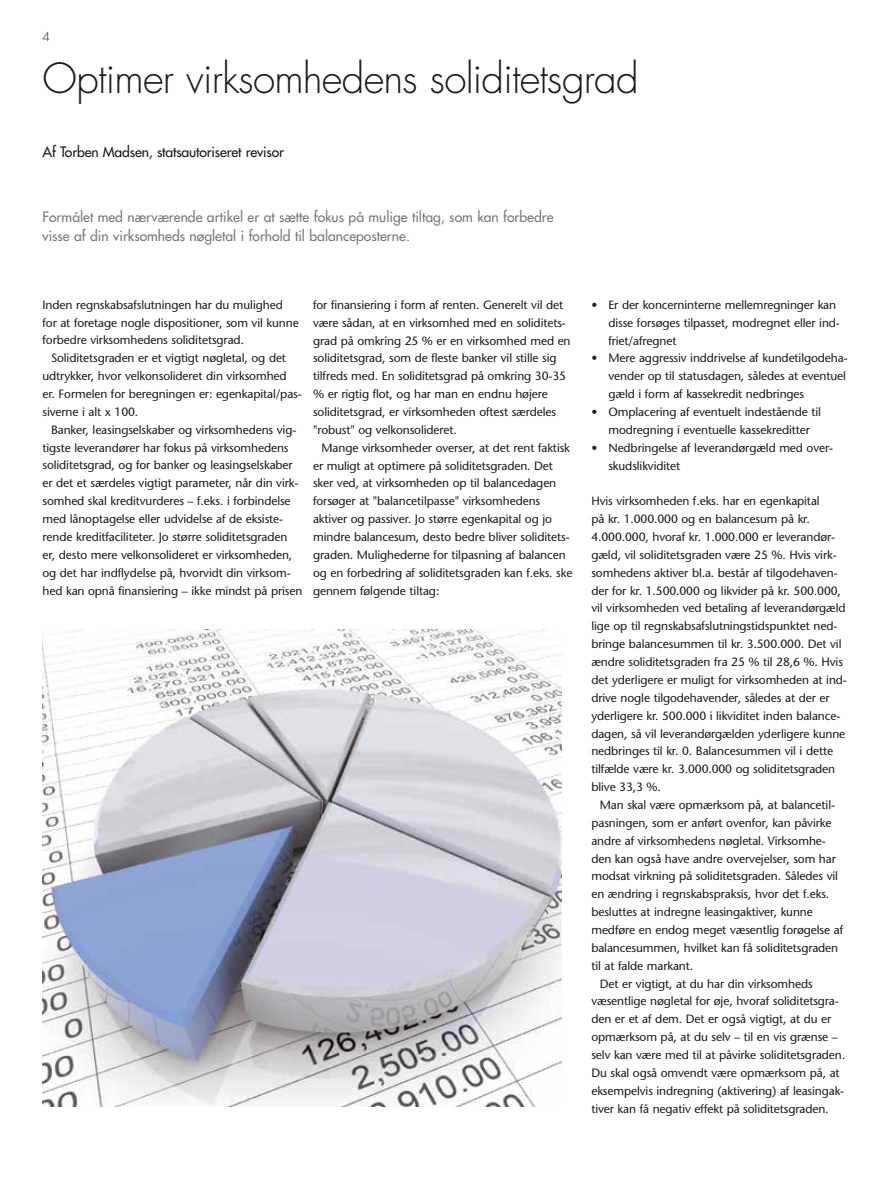
<style>
.page{position:relative;width:893px;height:1191px;background:#fff}
.page>*{position:absolute;margin:0;border:0;box-sizing:border-box;transform-origin:0 0}
.t1{font:300 40.5px "Futura";letter-spacing:-.02em;color:#1a1a18}
.t2{font:13.95px/19.5px "Futura";color:#827874}
.t3{font:13.95px "Futura";letter-spacing:-.01em;color:#1a1a18}
.t4{font:12px/17.9px "Stone Sans";letter-spacing:-.01em;color:#1a1a18}
.t5{font:300 12px "Futura";color:#1a1a18}
</style>
<div class="page">
<img style="left:42px;top:629px;width:519px;height:477px">
<p class="t5" style="left:43px;top:29px;width:9px">4</p>
<h1 class="t1" style="left:42px;top:54px;width:598px">Optimer virksomhedens soliditetsgrad</h1>
<p class="t3" style="left:42px;top:143px;width:243px">Af Torben Madsen, statsautoriseret revisor</p>
<p class="t2" style="left:42px;top:207px;width:513px">Formålet med nærværende artikel er at sætte fokus på mulige tiltag, som kan forbedre visse af din virksomheds nøgletal i forhold til balanceposterne.</p>
<p class="t4" style="left:43px;top:296px;width:258px">Inden regnskabsafslutningen har du mulighed for at foretage nogle dispositioner, som vil kunne forbedre virksomhedens soliditetsgrad.</p>
<p class="t4" style="left:43px;top:349px;width:261px;text-indent:9px">Soliditetsgraden er et vigtigt nøgletal, og det udtrykker, hvor velkonsolideret din virksomhed er. Formelen for beregningen er: egenkapital/pas&shy;siverne i alt x 100.</p>
<p class="t4" style="left:43px;top:420px;width:261px;text-indent:9px">Banker, leasingselskaber og virksomhedens vig&shy;tigste leverandører har fokus på virksomhedens soliditetsgrad, og for banker og leasingselskaber er det et særdeles vigtigt parameter, når din virk&shy;somhed skal kreditvurderes – f.eks. i forbindelse med lånoptagelse eller udvidelse af de eksiste&shy;rende kreditfaciliteter. Jo større soliditetsgraden er, desto mere velkonsolideret er virksomheden, og det har indflydelse på, hvorvidt din virksom&shy;hed kan opnå finansiering – ikke mindst på prisen</p>
<p class="t4" style="left:313px;top:296px;width:259px">for finansiering i form af renten. Generelt vil det være sådan, at en virksomhed med en soliditets&shy;grad på omkring 25 % er en virksomhed med en soliditetsgrad, som de fleste banker vil stille sig tilfreds med. En soliditetsgrad på omkring 30-35 % er rigtig flot, og har man en endnu højere soliditetsgrad, er virksomheden oftest særdeles "robust" og velkonsolideret.</p>
<p class="t4" style="left:313px;top:438px;width:261px;text-indent:9px">Mange virksomheder overser, at det rent faktisk er muligt at optimere på soliditetsgraden. Det sker ved, at virksomheden op til balancedagen forsøger at "balancetilpasse" virksomhedens aktiver og passiver. Jo større egenkapital og jo mindre balancesum, desto bedre bliver soliditets&shy;graden. Mulighederne for tilpasning af balancen og en forbedring af soliditetsgraden kan f.eks. ske gennem følgende tiltag:</p>
<p class="t4" style="left:608px;top:296px;width:233px;text-indent:-17px">• Er der koncerninterne mellemregninger kan disse forsøges tilpasset, modregnet eller ind&shy;friet/afregnet</p>
<p class="t4" style="left:608px;top:349px;width:241px;text-indent:-17px">• Mere aggressiv inddrivelse af kundetilgodeha&shy;vender op til statusdagen, således at eventuel gæld i form af kassekredit nedbringes</p>
<p class="t4" style="left:591px;top:403px;width:231px;text-align:center">• Omplacering af eventuelt indestående til modregning i eventuelle kassekreditter</p>
<p class="t4" style="left:608px;top:438px;width:226px;text-indent:-17px">• Nedbringelse af leverandørgæld med over&shy;skudslikviditet</p>
<p class="t4" style="left:591px;top:492px;width:257px">Hvis virksomheden f.eks. har en egenkapital<br>på kr. 1.000.000 og en balancesum på kr.<br>4.000.000, hvoraf kr. 1.000.000 er leverandør&shy;gæld, vil soliditetsgraden være 25 %. Hvis virk&shy;somhedens aktiver bl.a. består af tilgodehaven&shy;der for kr. 1.500.000 og likvider på kr. 500.000, vil virksomheden ved betaling af leverandørgæld lige op til regnskabsafslutningstidspunktet ned&shy;bringe balancesummen til kr. 3.500.000. Det vil ændre soliditetsgraden fra 25 % til 28,6 %. Hvis det yderligere er muligt for virksomheden at ind&shy;drive nogle tilgodehavender, således at der er yderligere kr. 500.000 i likviditet inden balance&shy;dagen, så vil leverandørgælden yderligere kunne nedbringes til kr. 0. Balancesummen vil i dette tilfælde være kr. 3.000.000 og soliditetsgraden blive 33,3 %.</p>
<p class="t4" style="left:600px;top:796px;width:237px">Man skal være opmærksom på, at balancetil-</p>
<p class="t4" style="left:591px;top:813px;width:242px">pasningen, som er anført ovenfor, kan påvirke</p>
<p class="t4" style="left:591px;top:831px;width:236px">andre af virksomhedens nøgletal. Virksomhe-</p>
<p class="t4" style="left:591px;top:849px;width:246px">den kan også have andre overvejelser, som har</p>
<p class="t4" style="left:591px;top:867px;width:248px">modsat virkning på soliditetsgraden. Således vil</p>
<p class="t4" style="left:591px;top:885px;width:239px">en ændring i regnskabspraksis, hvor det f.eks.</p>
<p class="t4" style="left:591px;top:903px;width:223px">besluttes at indregne leasingaktiver, kunne</p>
<p class="t4" style="left:591px;top:921px;width:253px">medføre en endog meget væsentlig forøgelse af</p>
<p class="t4" style="left:591px;top:938px;width:248px">balancesummen, hvilket kan få soliditetsgraden</p>
<p class="t4" style="left:591px;top:956px;width:103px">til at falde markant.</p>
<p class="t4" style="left:600px;top:974px;width:214px">Det er vigtigt, at du har din virksomheds</p>
<p class="t4" style="left:591px;top:992px;width:249px">væsentlige nøgletal for øje, hvoraf soliditetsgra-</p>
<p class="t4" style="left:591px;top:1010px;width:241px">den er et af dem. Det er også vigtigt, at du er</p>
<p class="t4" style="left:591px;top:1028px;width:248px">opmærksom på, at du selv – til en vis grænse –</p>
<p class="t4" style="left:591px;top:1046px;width:255px">selv kan være med til at påvirke soliditetsgraden.</p>
<p class="t4" style="left:591px;top:1063px;width:250px">Du skal også omvendt være opmærksom på, at</p>
<p class="t4" style="left:591px;top:1081px;width:254px">eksempelvis indregning (aktivering) af leasingak-</p>
<p class="t4" style="left:591px;top:1099px;width:239px">tiver kan få negativ effekt på soliditetsgraden.</p>
</div>
